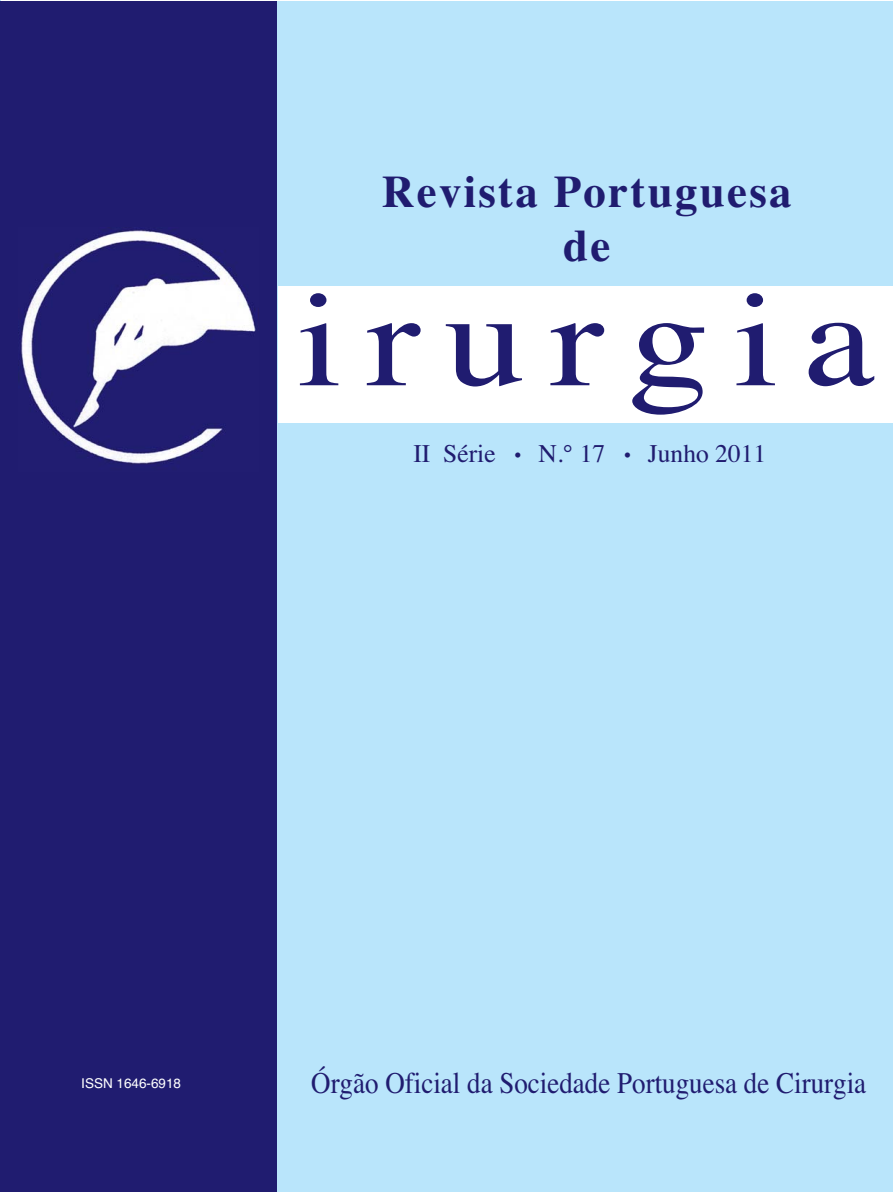
<style>
.page{position:relative;width:893px;height:1192px;background:#fff}
.page>*{position:absolute;margin:0;border:0;box-sizing:border-box;transform-origin:0 0}
.t1{font:135px "Times";letter-spacing:.15em;color:#201c70;scale:1.2 1}
.t2{font:700 45px/54px "Times";letter-spacing:.05em;color:#201c70;text-align:center}
.t3{font:30px "Times";color:#201c70;scale:.9 1}
.t4{font:25.5px "Times";color:#201c70}
.t5{font:13.5px "Helvetica";color:#fff}
.s1{font-size:18px}
</style>
<div class="page">
<hr style="left:0;top:0;width:1px;height:1192px;background:#b9e5fb">
<div style="left:0;top:1px;width:893px;height:1190px;background:#b9e5fb"></div>
<div style="left:278px;top:286px;width:615px;height:136px;background:#fff"></div>
<div style="left:0;top:1px;width:277px;height:1190px;background:#201c70"></div>
<img style="left:18px;top:230px;width:238px;height:234px">
<h2 class="t2" style="left:382px;top:169px;width:411px">Revista Portuguesa de</h2>
<h1 class="t1" style="left:297px;top:291px;width:483px">irurgia</h1>
<p class="t4" style="left:413px;top:444px;width:354px">II Série <span class="s1">•</span> N.° 17 <span class="s1">•</span> Junho 2011</p>
<p class="t5" style="left:81px;top:1078px;width:101px">ISSN 1646-6918</p>
<p class="t3" style="left:311px;top:1072px;width:618px">Órgão Oficial da Sociedade Portuguesa de Cirurgia</p>
</div>
